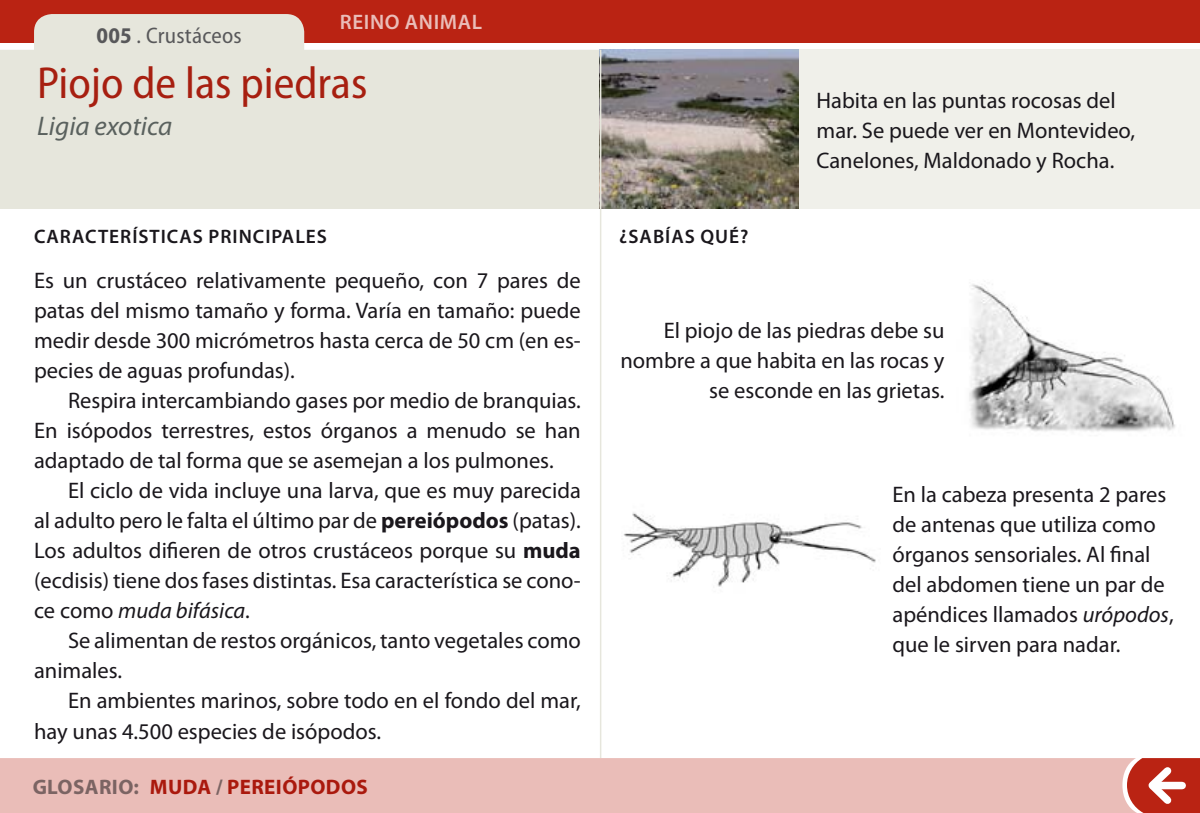
<style>
.page{position:relative;width:1200px;height:813px;background:#fff}
.page>*{position:absolute;margin:0;border:0;box-sizing:border-box;transform-origin:0 0}
.t1{font:semi-condensed 45px "Myriad Pro";color:#ba2313}
.t2{font:italic 27px "Myriad Pro";color:#646c6e}
.t3{font:22.5px/30px "Myriad Pro";color:#1a171c}
.t4{font:semi-condensed 22.5px "Myriad Pro";letter-spacing:.01em;color:#58585a}
.t5{font:700 21px "Myriad Pro";letter-spacing:.02em;color:#ba2313}
.t6{font:600 21px "Myriad Pro";letter-spacing:.03em;color:#eabdb8}
.t7{font:600 19.5px "Myriad Pro";letter-spacing:.05em;color:#1a171c}
.s1{font-weight:700}
.s2{font-style:italic}
.s3{color:#87888a}
</style>
<div class="page">
<div style="left:0;top:0;width:1199px;height:43px;background:#ba2313"></div>
<svg style="left:0;top:14px;width:1199px;height:195px;fill:#e6e6dc"></svg>
<img style="left:969px;top:284px;width:207px;height:148px">
<img style="left:623px;top:512px;width:253px;height:75px">
<img style="left:601px;top:50px;width:198px;height:159px">
<div style="left:799px;top:50px;width:400px;height:159px;background:#f0f0ea"></div>
<hr style="left:599px;top:50px;width:2px;height:707px;background:#e6e6dc">
<div style="left:0;top:757px;width:1126px;height:55px;background:#eabdb8"></div>
<svg style="left:1126px;top:758px;width:73px;height:54px"></svg>
<p class="t6" style="left:340px;top:9px;width:144px">REINO ANIMAL</p>
<p class="t4" style="left:97px;top:21px;width:147px"><span class="s1">005</span> . Crustáceos</p>
<h1 class="t1" style="left:37px;top:56px;width:332px">Piojo de las piedras</h1>
<p class="t2" style="left:37px;top:109px;width:136px">Ligia exotica</p>
<p class="t7" style="left:34px;top:224px;width:293px">CARACTERÍSTICAS PRINCIPALES</p>
<p class="t7" style="left:619px;top:224px;width:131px">¿SABÍAS QUÉ?</p>
<p class="t3" style="left:816px;top:85px;width:320px">Habita en las puntas rocosas del mar. Se puede ver en Montevideo,<br>Canelones, Maldonado y Rocha.</p>
<p class="t3" style="left:34px;top:265px;width:548px;text-align:justify">Es un crustáceo relativamente pequeño, con 7 pares de patas del mismo tamaño y forma. Varía en tamaño: puede medir desde 300 micrómetros hasta cerca de 50 cm (en es&shy;pecies de aguas profundas).</p>
<p class="t3" style="left:34px;top:385px;width:548px;text-align:justify;text-indent:34px">Respira intercambiando gases por medio de branquias.<br>En isópodos terrestres, estos órganos a menudo se han adaptado de tal forma que se asemejan a los pulmones.</p>
<p class="t3" style="left:34px;top:475px;width:548px;text-align:justify;text-indent:34px">El ciclo de vida incluye una larva, que es muy parecida al adulto pero le falta el último par de <span class="s1">PEREIÓPODOS</span> (patas).<br>Los adultos difieren de otros crustáceos porque su <span class="s1">MUDA </span>(ecdisis) tiene dos fases distintas. Esa característica se cono&shy;ce como <span class="s2">muda bifásica</span>.</p>
<p class="t3" style="left:34px;top:625px;width:548px;text-indent:34px">Se alimentan de restos orgánicos, tanto vegetales como animales.</p>
<p class="t3" style="left:34px;top:685px;width:548px;text-indent:34px">En ambientes marinos, sobre todo en el fondo del mar, hay unas 4.500 especies de isópodos.</p>
<p class="t5" style="left:32px;top:772px;width:337px"><span class="s3">GLOSARIO:</span> MUDA <span class="s3">/</span> PEREIÓPODOS</p>
<p class="t3" style="left:620px;top:315px;width:325px;text-align:right">El piojo de las piedras debe su nombre a que habita en las rocas y se esconde en las grietas.</p>
<p class="t3" style="left:892px;top:479px;width:282px">En la cabeza presenta 2 pares de antenas que utiliza como órganos sensoriales. Al final del abdomen tiene un par de apéndices llamados <span class="s2">urópodos</span>, que le sirven para nadar.</p>
</div>
